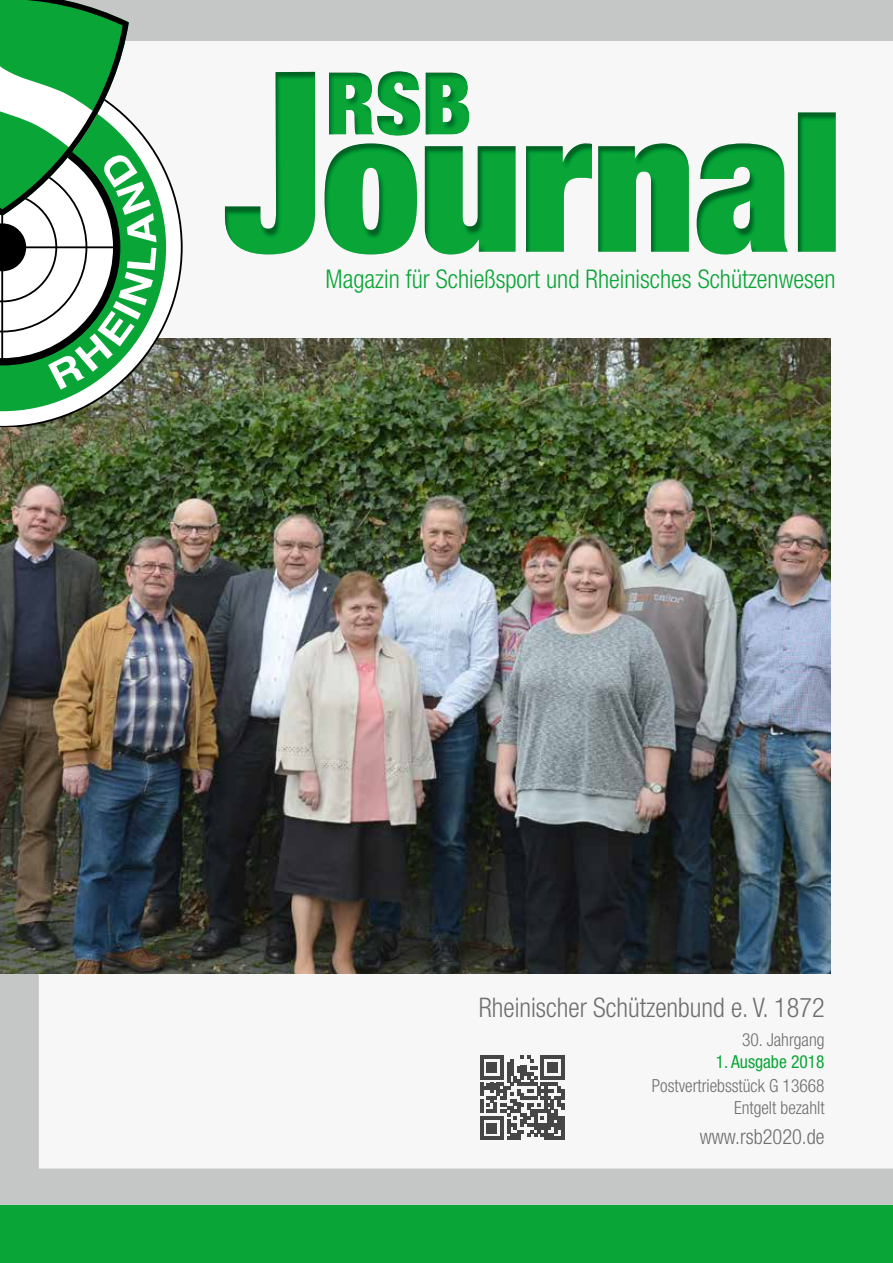
<style>
.page{position:relative;width:893px;height:1263px;background:#c5c6c6}
.page>*{position:absolute;margin:0;border:0;box-sizing:border-box;transform-origin:0 0}
.t1{font:300 condensed 27px "Helvetica Neue";color:#6f6f6e}
.t2{font:300 condensed 25.8px "Helvetica Neue";color:#0aa537}
.t3{font:300 condensed 21px "Helvetica Neue";color:#6f6f6e}
.t4{font:300 condensed 18px/21.6px "Helvetica Neue";color:#6f6f6e;text-align:right}
.t5{font:condensed 18px "Helvetica Neue";color:#0aa537}
</style>
<div class="page">
<div style="left:39px;top:41px;width:854px;height:1127px;background:#f7f7f7"></div>
<img style="left:0;top:338px;width:830px;height:636px">
<img style="left:225px;top:72px;width:611px;height:182px">
<img style="left:697px;top:143px;width:91px;height:111px">
<img style="left:598px;top:143px;width:91px;height:109px">
<img style="left:526px;top:143px;width:66px;height:109px">
<img style="left:325px;top:143px;width:92px;height:111px">
<img style="left:425px;top:146px;width:90px;height:108px">
<div style="left:0;top:1205px;width:893px;height:58px;background:#0aa537"></div>
<img style="left:329px;top:71px;width:140px;height:65px">
<svg style="left:480px;top:1056px;width:84px;height:84px;background:#8b8a8b"></svg>
<svg style="left:0;top:67px;width:183px;height:359px;background:#b8bbb0"></svg>
<svg style="left:0;top:83px;width:166px;height:328px;background:#82b28a"></svg>
<svg style="left:0;top:0;width:157px;height:390px;background:#80bd91"></svg>
<h2 class="t2" style="left:326px;top:264px;width:512px">Magazin für Schießsport und Rheinisches Schützenwesen</h2>
<h1 class="t1" style="left:479px;top:991px;width:347px">Rheinischer Schützenbund e. V. 1872</h1>
<p class="t4" style="left:742px;top:1029px;width:84px">30. Jahrgang</p>
<p class="t5" style="left:716px;top:1051px;width:110px">1. Ausgabe 2018</p>
<p class="t4" style="left:652px;top:1075px;width:174px">Postvertriebsstück G 13668<br>Entgelt bezahlt</p>
<p class="t3" style="left:700px;top:1124px;width:126px">www.rsb2020.de</p>
</div>
